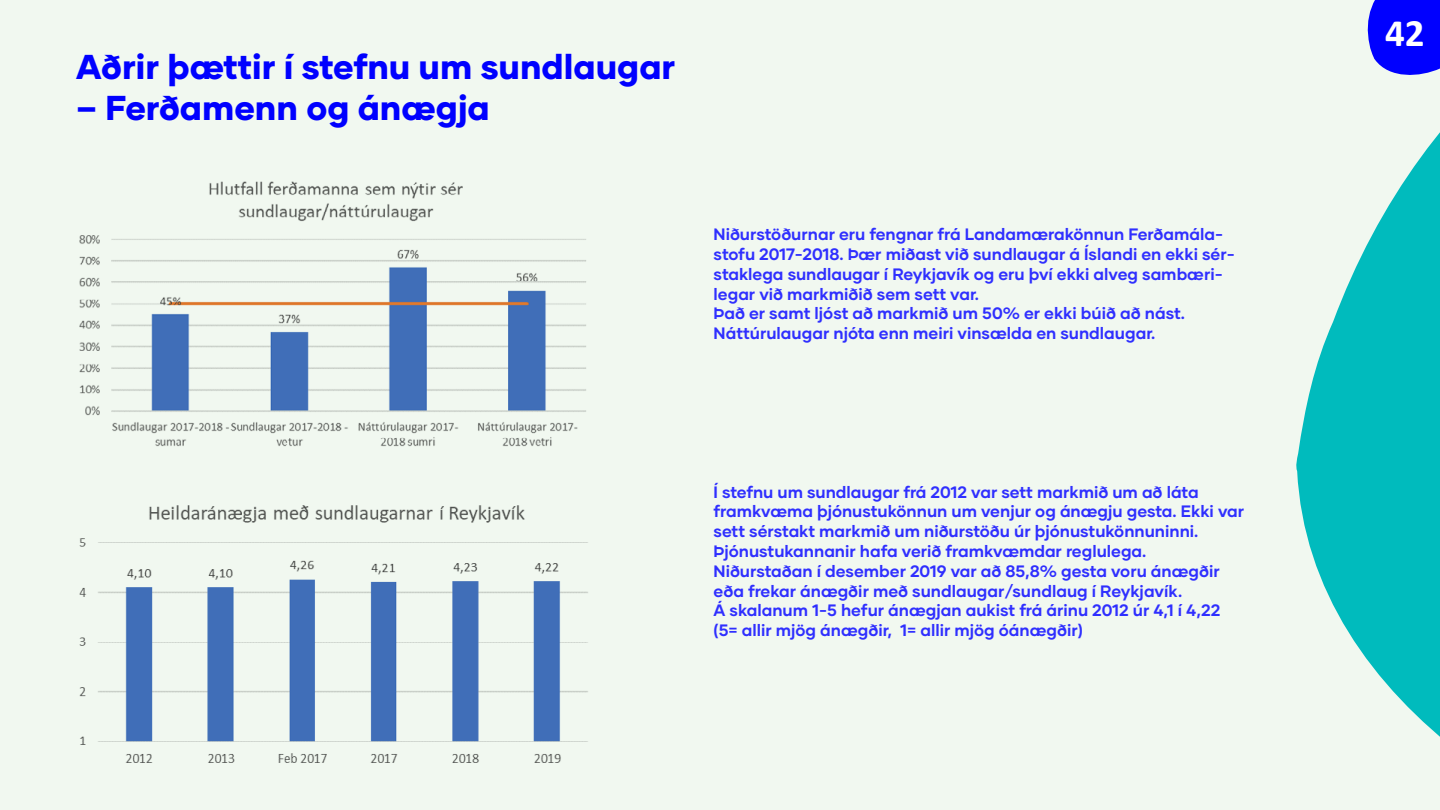
<style>
.page{position:relative;width:1440px;height:810px;background:#f1f8f0}
.page>*{position:absolute;margin:0;border:0;box-sizing:border-box;transform-origin:0 0}
.t1{font:700 39px "Calibri";color:#fff}
.t2{font:800 34.5px "Gilmer";color:#00f}
.t3{font:700 16.5px/19.8px "Gilmer";color:#2f2fff}
</style>
<div class="page">
<svg style="left:1296px;top:0;width:144px;height:737px;fill:#00bbbd"></svg>
<img style="left:79px;top:181px;width:507px;height:266px">
<img style="left:79px;top:505px;width:509px;height:258px">
<h2 class="t2" style="left:76px;top:45px;width:601px">Aðrir þættir í stefnu um sundlaugar</h2>
<h2 class="t2" style="left:76px;top:86px;width:415px">– Ferðamenn og ánægja</h2>
<p class="t3" style="left:714px;top:224px;width:523px">Niðurstöðurnar eru fengnar frá Landamærakönnun Ferðamála&shy;stofu 2017-2018. Þær miðast við sundlaugar á Íslandi en ekki sér&shy;staklega sundlaugar í Reykjavík og eru því ekki alveg sambæri&shy;legar við markmiðið sem sett var.<br>Það er samt ljóst að markmið um 50% er ekki búið að nást.<br>Náttúrulaugar njóta enn meiri vinsælda en sundlaugar.</p>
<p class="t3" style="left:714px;top:482px;width:532px">Í stefnu um sundlaugar frá 2012 var sett markmið um að láta framkvæma þjónustukönnun um venjur og ánægju gesta. Ekki var sett sérstakt markmið um niðurstöðu úr þjónustukönnuninni.<br>Þjónustukannanir hafa verið framkvæmdar reglulega.<br>Niðurstaðan í desember 2019 var að 85,8% gesta voru ánægðir eða frekar ánægðir með sundlaugar/sundlaug í Reykjavík.<br>Á skalanum 1-5 hefur ánægjan aukist frá árinu 2012 úr 4,1 í 4,22 (5= allir mjög ánægðir, 1= allir mjög óánægðir)</p>
<h1 class="t1" style="left:1385px;top:9px;width:41px">42</h1>
</div>
